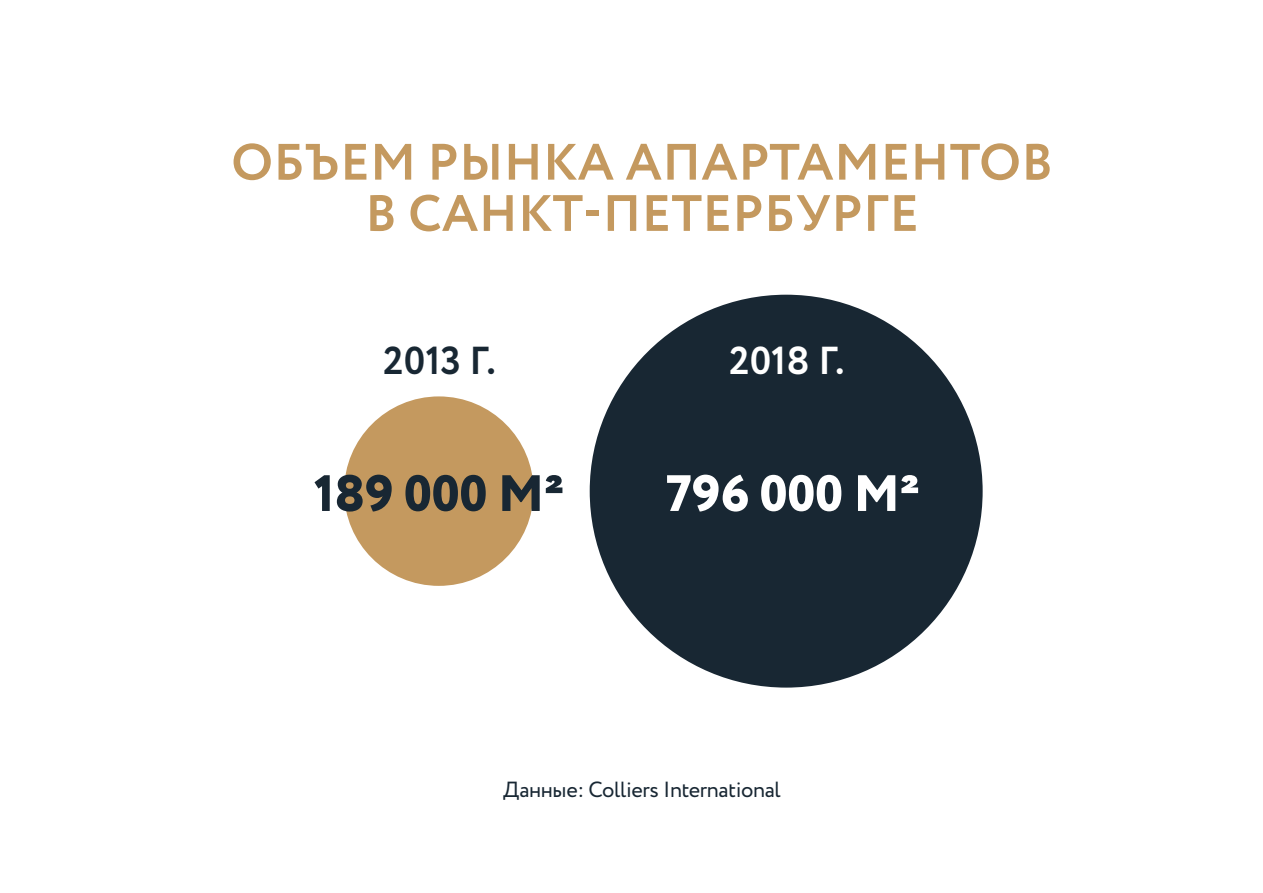
<style>
.page{position:relative;width:1263px;height:893px;background:#fff}
.page>*{position:absolute;margin:0;border:0;box-sizing:border-box;transform-origin:0 0}
.заг{font:700 51px/51.3px "Circe";letter-spacing:.01em;color:#c4995f;text-align:center}
.заг-2{font:800 51px "Circe";color:#182733}
.заг-3{font:800 51px "Circe";color:#fff}
.заг-4{font:700 39px "Circe";color:#182733}
.заг-5{font:700 39px "Circe";color:#fff}
.текст{font:21.9px "Circe";letter-spacing:-.015em;color:#182733}
</style>
<div class="page">
<div style="left:344px;top:396px;width:190px;height:190px;background:#c4995f;border-radius:50%"></div>
<div style="left:590px;top:295px;width:393px;height:393px;background:#182733;border-radius:50%"></div>
<p class="заг" style="left:231px;top:139px;width:823px">ОБЪЕМ РЫНКА АПАРТАМЕНТОВ<br>В САНКТ-ПЕТЕРБУРГЕ</p>
<p class="заг-4" style="left:383px;top:334px;width:114px">2013 Г.</p>
<p class="заг-5" style="left:729px;top:334px;width:117px">2018 Г.</p>
<p class="заг-2" style="left:314px;top:459px;width:251px">189 000 М²</p>
<p class="заг-3" style="left:666px;top:459px;width:255px">796 000 М²</p>
<p class="текст" style="left:503px;top:775px;width:279px">Данные: Colliers International</p>
</div>
